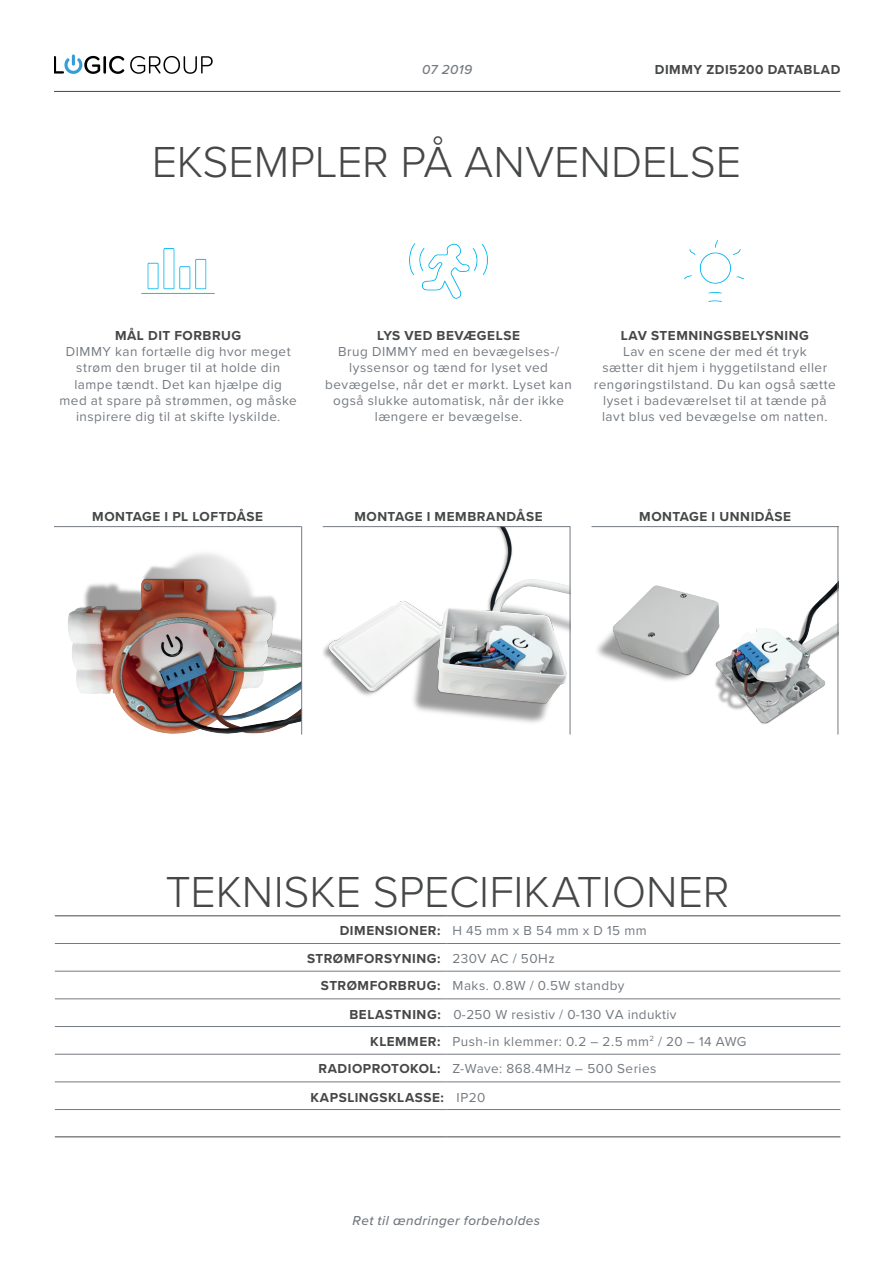
<style>
.page{position:relative;width:893px;height:1263px;background:#fff}
.page>*{position:absolute;margin:0;border:0;box-sizing:border-box;transform-origin:0 0}
.t1{font:300 45px "Proxima Nova";letter-spacing:-.005em;color:#464748}
.t2{font:13.5px/16.2px "Proxima Nova";letter-spacing:.035em;color:#747a81;text-align:center}
.t3{font:700 13.5px "Proxima Nova";letter-spacing:.04em;color:#464748}
.t4{font:italic 500 13.5px "Proxima Nova";letter-spacing:.035em;color:#747a81}
.s1{font-weight:700;color:#464748}
.s2{font-weight:400;color:#747a81}
</style>
<div class="page">
<img style="left:54px;top:54px;width:158px;height:20px">
<hr style="left:54px;top:91px;width:786px;height:1px;background:#464748">
<img style="left:684px;top:240px;width:60px;height:62px">
<img style="left:409px;top:243px;width:79px;height:56px">
<img style="left:141px;top:248px;width:74px;height:46px">
<hr style="left:55px;top:943px;width:391px;height:1px;background:#747a81">
<hr style="left:446px;top:943px;width:394px;height:1px;background:#747a81">
<hr style="left:55px;top:971px;width:391px;height:1px;background:#747a81">
<hr style="left:446px;top:971px;width:394px;height:1px;background:#747a81">
<hr style="left:55px;top:998px;width:391px;height:1px;background:#747a81">
<hr style="left:446px;top:998px;width:394px;height:1px;background:#747a81">
<hr style="left:55px;top:1026px;width:391px;height:1px;background:#747a81">
<hr style="left:446px;top:1026px;width:394px;height:1px;background:#747a81">
<hr style="left:55px;top:1054px;width:391px;height:1px;background:#747a81">
<hr style="left:446px;top:1054px;width:394px;height:1px;background:#747a81">
<hr style="left:55px;top:1081px;width:391px;height:1px;background:#747a81">
<hr style="left:446px;top:1081px;width:394px;height:1px;background:#747a81">
<hr style="left:55px;top:1109px;width:391px;height:1px;background:#747a81">
<hr style="left:446px;top:1109px;width:394px;height:1px;background:#747a81">
<hr style="left:55px;top:1136px;width:391px;height:1px;background:#464748">
<hr style="left:446px;top:1136px;width:394px;height:1px;background:#464748">
<hr style="left:55px;top:915px;width:391px;height:1px;background:#464748">
<hr style="left:446px;top:915px;width:394px;height:1px;background:#464748">
<img style="left:54px;top:527px;width:247px;height:207px">
<img style="left:323px;top:527px;width:247px;height:208px">
<img style="left:592px;top:527px;width:246px;height:208px">
<hr style="left:323px;top:526px;width:247px;height:1px;background:#747a81">
<hr style="left:591px;top:526px;width:248px;height:1px;background:#747a81">
<hr style="left:54px;top:526px;width:247px;height:1px;background:#747a81">
<hr style="left:301px;top:526px;width:1px;height:209px;background:#747a81">
<hr style="left:570px;top:526px;width:1px;height:209px;background:#747a81">
<hr style="left:838px;top:526px;width:1px;height:209px;background:#747a81">
<p class="t4" style="left:422px;top:59px;width:51px">07 2019</p>
<p class="t3" style="left:655px;top:59px;width:187px">DIMMY ZDI 5200 DATABLAD</p>
<h1 class="t1" style="left:152px;top:128px;width:591px">EKSEMPLER PÅ ANVENDELSE</h1>
<p class="t3" style="left:115px;top:325px;width:41px">MÅL DIT</p>
<p class="t3" style="left:174px;top:325px;width:68px">FORBRUG</p>
<p class="t2" style="left:60px;top:343px;width:239px">DIMMY kan fortælle dig hvor meget strøm den bruger til at holde din lampe tændt. Det kan hjælpe dig med at spare på strømmen, og måske inspirere dig til at skifte lyskilde.</p>
<p class="t3" style="left:377px;top:325px;width:144px">LY S VED BEVÆGELSE</p>
<p class="t2" style="left:325px;top:343px;width:248px">Brug DIMMY med en bevægelses-/ lyssensor og tænd for lyset ved bevægelse, når det er mørkt. Lyset kan også slukke automatisk, når der ikke længere er bevægelse.</p>
<p class="t3" style="left:621px;top:325px;width:190px">LA V STEMNINGSBELY SNING</p>
<p class="t2" style="left:594px;top:343px;width:244px">Lav en scene der med ét tryk<br>sætter dit hjem i hyggetilstand eller rengøringstilstand. Du kan også sætte lyset i badeværelset til at tænde på lavt blus ved bevægelse om natten.</p>
<p class="t3" style="left:92px;top:506px;width:172px">MONTAGE I PL LOFTDÅSE</p>
<p class="t3" style="left:354px;top:506px;width:190px">MONTA GE I MEMBRANDÅSE</p>
<p class="t3" style="left:639px;top:506px;width:153px">MONTA GE I UNNIDÅSE</p>
<h1 class="t1" style="left:166px;top:859px;width:565px">TEKNISKE SPECIFIKATIONER</h1>
<p class="t3" style="left:340px;top:920px;width:10px">DIM</p>
<p class="t2" style="left:366px;top:922px;width:282px"><span class="s1">ENSIONER:</span> H 45 mm x B 54 mm x D 15 mm</p>
<p class="t3" style="left:307px;top:948px;width:249px">STRØMFORSYNING: <span class="s2">230V AC / 50Hz</span></p>
<p class="t2" style="left:321px;top:977px;width:305px"><span class="s1">STRØMFORBRUG:</span> Maks. 0.8W / 0.5W standby</p>
<p class="t2" style="left:349px;top:1005px;width:328px"><span class="s1">BELASTNING:</span> 0-250 W resistiv / 0-130 VA induktiv</p>
<p class="t2" style="left:370px;top:1032px;width:378px"><span class="s1">KLEMMER:</span> Push-in klemmer: 0.2 – 2.5 mm<sup>2</sup> / 20 – 14 AWG</p>
<p class="t3" style="left:318px;top:1059px;width:14px">RADI</p>
<p class="t2" style="left:310px;top:1054px;width:348px;line-height:28.2px;text-align:left;text-indent:42px"><span class="s1">OPROTOKOL:</span> Z-Wave: 868.4MHz – 500 Series<br><span class="s1">KAPSLINGSKLASSE:</span> IP20</p>
<p class="t4" style="left:353px;top:1210px;width:189px">Ret til ændringer forbeholdes</p>
</div>
